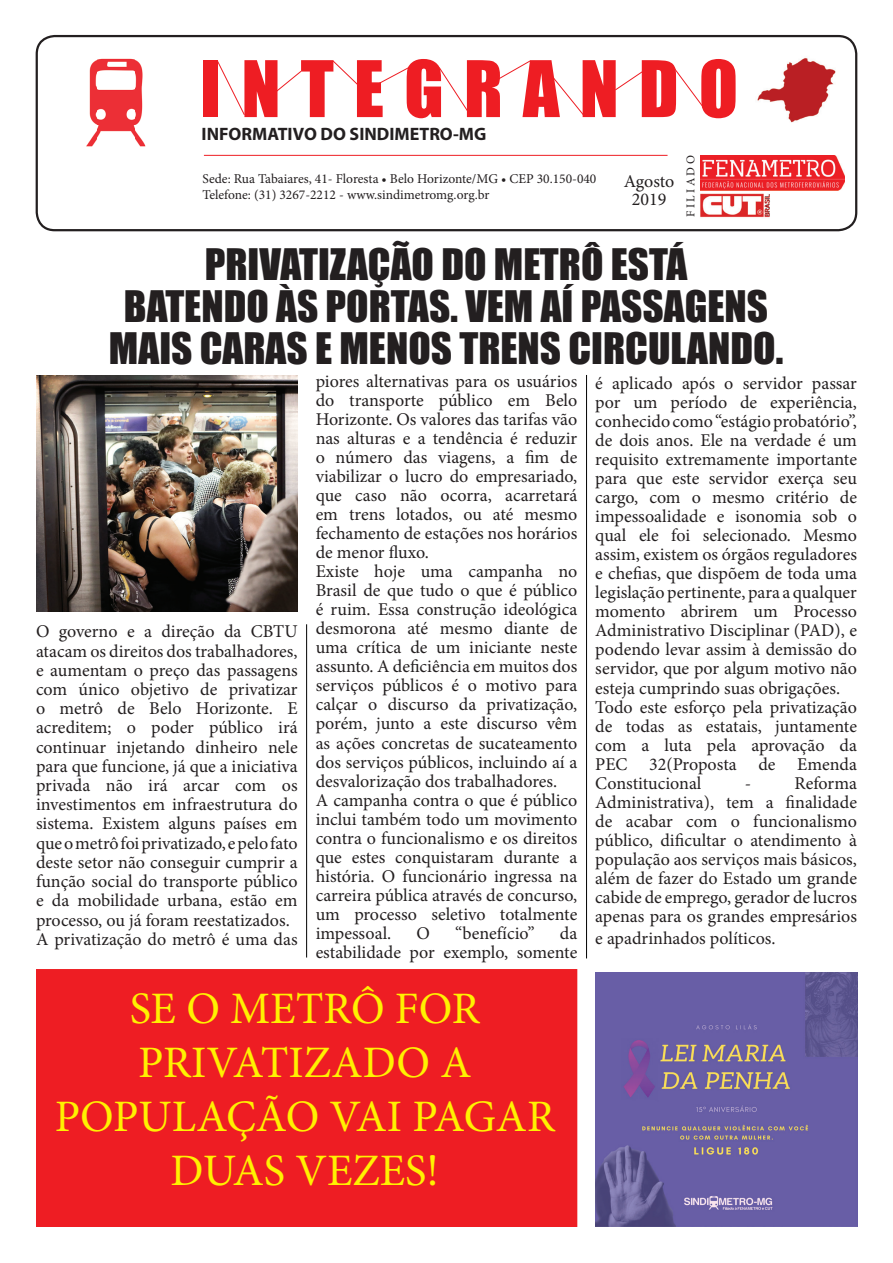
<style>
.page{position:relative;width:893px;height:1263px;background:#fff}
.page>*{position:absolute;margin:0;border:0;box-sizing:border-box;transform-origin:0 0}
.t1{font:72px "Impact";letter-spacing:.28em;color:#ee1d23}
.t2{font:45px/54px "Minion Pro";color:#fff101;text-align:center}
.t3{font:39.9px/42px "Impact";color:#231f20;text-align:center}
.t4{font:18px/19px "Minion Pro";color:#231f20}
.t5{font:700 18px "Myriad Pro";color:#231f20}
.t6{font:13.5px/16.2px "Minion Pro";color:#231f20}
.t7{font:12px "Minion Pro";letter-spacing:.21em;color:#231f20}
</style>
<div class="page">
<div style="left:36px;top:35px;width:821px;height:196px;border:2px solid #231f20;border-radius:18px"></div>
<img style="left:701px;top:155px;width:144px;height:35px">
<hr style="left:204px;top:155px;width:464px;height:1px;background:#ee1d23">
<img style="left:757px;top:58px;width:79px;height:65px">
<img style="left:700px;top:193px;width:70px;height:25px">
<img style="left:86px;top:58px;width:60px;height:89px">
<svg style="left:272px;top:71px;width:30px;height:24px"></svg>
<svg style="left:332px;top:60px;width:32px;height:31px"></svg>
<svg style="left:492px;top:60px;width:39px;height:23px"></svg>
<svg style="left:553px;top:77px;width:31px;height:39px"></svg>
<svg style="left:379px;top:66px;width:33px;height:18px"></svg>
<svg style="left:217px;top:60px;width:28px;height:55px"></svg>
<svg style="left:439px;top:67px;width:30px;height:46px"></svg>
<svg style="left:615px;top:70px;width:29px;height:20px"></svg>
<svg style="left:673px;top:66px;width:31px;height:42px"></svg>
<img style="left:595px;top:972px;width:262px;height:255px">
<div style="left:36px;top:969px;width:541px;height:258px;background:#ee1d23"></div>
<hr style="left:306px;top:624px;width:1px;height:333px;background:#000">
<hr style="left:586px;top:375px;width:1px;height:583px;background:#000">
<img style="left:36px;top:376px;width:262px;height:236px">
<h1 class="t1" style="left:201px;top:33px;width:539px">INTEGRANDO</h1>
<p class="t5" style="left:202px;top:122px;width:286px">INFORMATIVO DO SINDIMETRO-MG</p>
<p class="t6" style="left:202px;top:171px;width:395px">Sede: Rua Tabaiares, 41- Floresta • Belo Horizonte/MG • CEP 30.150-040<br>Telefone: (31) 3267-2212 - www.sindimetromg.org.br</p>
<p class="t7" style="left:683px;top:217px;width:63px;rotate:-90deg">FILIADO</p>
<p class="t4" style="left:624px;top:173px;width:52px;line-height:18px;text-align:center">Agosto<br>2019</p>
<h3 class="t3" style="left:109px;top:242px;width:676px">PRIVATIZAÇÃO DO METRÔ ESTÁ<br>BATENDO ÀS PORTAS. VEM AÍ PASSAGENS<br>MAIS CARAS E MENOS TRENS CIRCULANDO.</h3>
<p class="t4" style="left:316px;top:371px;width:263px">piores alternativas para os usuários do transporte público em Belo<br>Horizonte. Os valores das tarifas vão nas alturas e a tendência é reduzir o número das viagens, a fim de viabilizar o lucro do empresariado, que caso não ocorra, acarretará em trens lotados, ou até mesmo fechamento de estações nos horários de menor fluxo.<br>Existe hoje uma campanha no<br>Brasil de que tudo o que é público é ruim. Essa construção ideológica desmorona até mesmo diante de uma crítica de um iniciante neste assunto. A deficiência em muitos dos serviços públicos é o motivo para calçar o discurso da privatização, porém, junto a este discurso vêm as ações concretas de sucateamento dos serviços públicos, incluindo aí a desvalorização dos trabalhadores.<br>A campanha contra o que é público inclui também todo um movimento contra o funcionalismo e os direitos que estes conquistaram durante a história. O funcionário ingressa na carreira pública através de concurso, um processo seletivo totalmente impessoal.</p>
<p class="t4" style="left:36px;top:622px;width:263px">O governo e a direção da CBTU atacam os direitos dos trabalhadores, e aumentam o preço das passagens com único objetivo de privatizar o metrô de Belo Horizonte. E acreditem; o poder público irá continuar injetando dinheiro nele para que funcione, já que a iniciativa privada não irá arcar com os investimentos em infraestrutura do sistema. Existem alguns países em que o metrô foi privatizado, e pelo fato deste setor não conseguir cumprir a função social do transporte público e da mobilidade urbana, estão em processo, ou já foram reestatizados.<br>A privatização do metrô é uma das</p>
<h2 class="t2" style="left:55px;top:982px;width:502px">SE O METRÔ FOR<br>PRIVATIZADO A<br>POPULAÇÃO VAI PAGAR<br>DUAS VEZES!</h2>
<p class="t4" style="left:416px;top:924px;width:15px">O</p>
<p class="t4" style="left:455px;top:924px;width:81px">“benefício”</p>
<p class="t4" style="left:316px;top:924px;width:263px;text-align:right">da<br>estabilidade por exemplo, somente</p>
<p class="t4" style="left:595px;top:374px;width:263px">é aplicado após o servidor passar por um período de experiência, conhecido como “estágio probatório”, de dois anos. Ele na verdade é um requisito extremamente importante para que este servidor exerça seu cargo, com o mesmo critério de impessoalidade e isonomia sob o qual ele foi selecionado. Mesmo assim, existem os órgãos reguladores e chefias, que dispõem de toda uma legislação pertinente, para a qualquer momento abrirem um Processo<br>Administrativo Disciplinar (PAD), e podendo levar assim à demissão do servidor, que por algum motivo não esteja cumprindo suas obrigações.<br>Todo este esforço pela privatização de todas as estatais, juntamente com a luta pela aprovação da<br>PEC 32(Proposta de Emenda<br>Constitucional</p>
<p class="t4" style="left:595px;top:773px;width:263px;text-align:justify;text-indent:199px">Reforma Administrativa), tem a finalidade de acabar com o funcionalismo público, dificultar o atendimento à população aos serviços mais básicos, além de fazer do Estado um grande cabide de emprego, gerador de lucros apenas para os grandes empresários</p>
<p class="t4" style="left:595px;top:928px;width:182px">e apadrinhados políticos.</p>
<p class="t4" style="left:745px;top:773px;width:8px">-</p>
</div>
